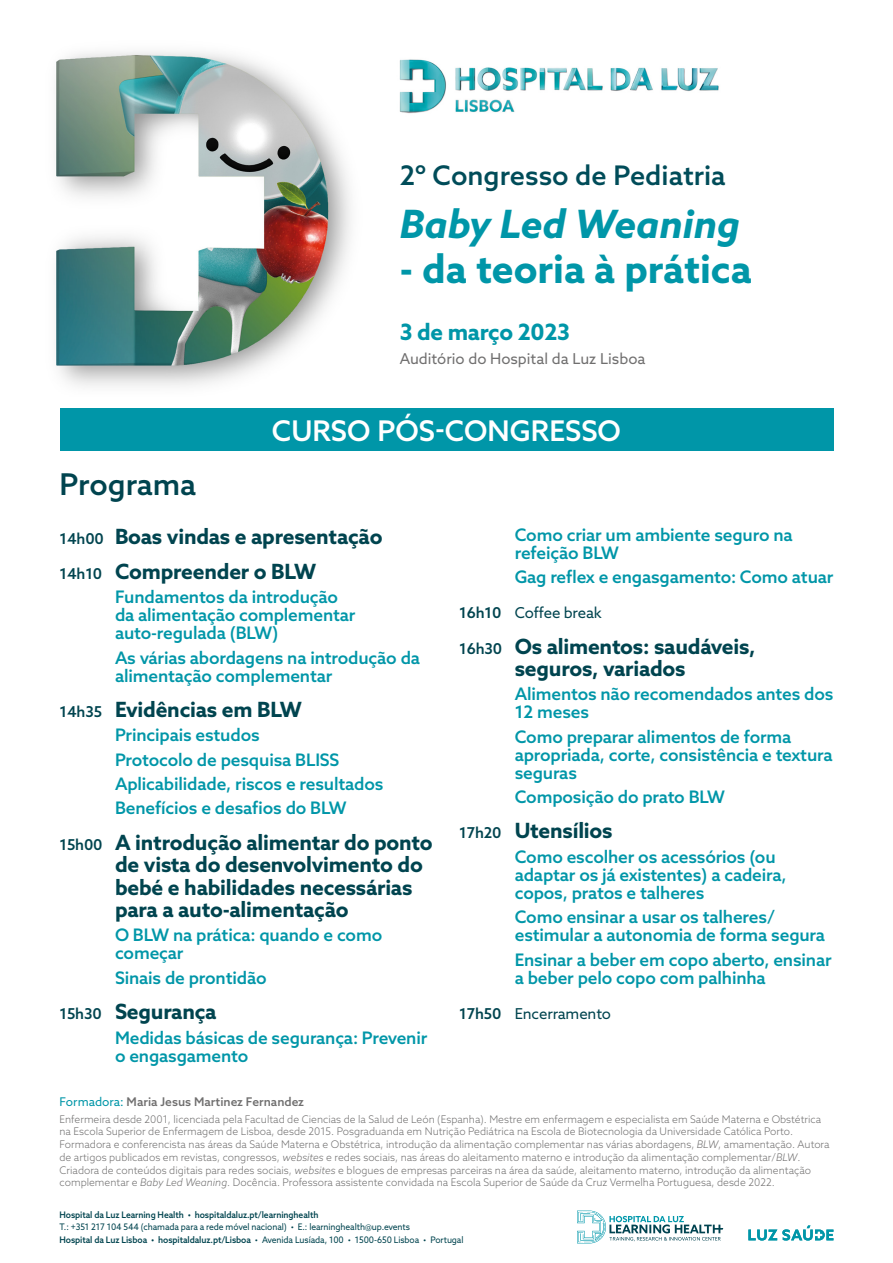
<style>
.page{position:relative;width:893px;height:1263px;background:#fff}
.page>*{position:absolute;margin:0;border:0;box-sizing:border-box;transform-origin:0 0}
.t1{font:700 39px "Azo Sans";color:#0096a8}
.t2{font:italic 700 39px "Azo Sans";color:#0096a8}
.t3{font:500 30px "Azo Sans";color:#00444f}
.t4{font:500 28.5px "Azo Sans";color:#fff}
.t5{font:500 27px "Azo Sans";color:#004c59}
.t6{font:700 22.5px "Azo Sans";letter-spacing:-.015em;color:#0096a8}
.t7{font:700 21px/22.5px "Azo Sans";letter-spacing:-.01em;color:#00444f}
.t8{font:500 17.25px/18px "Azo Sans";letter-spacing:-.01em;color:#0096a8}
.t9{font:15px "Azo Sans";letter-spacing:-.01em;color:#00444f}
.t10{font:15px "Azo Sans";color:#706f6f}
.t11{font:500 12px "Azo Sans";color:#706f6f}
.t12{font:300 10.5px/12.8px "Azo Sans";color:#706f6f}
.t13{font:9px/13.5px "Azo Sans";letter-spacing:-.01em;color:#00444f;scale:.95 1}
.t14{font:500 9px "Azo Sans";letter-spacing:-.01em;color:#00444f;scale:.95 1}
.s1{font-weight:500;font-size:15px}
.s2{font-weight:500}
.s3{font-weight:400;color:#0096a8}
.s4{font-style:italic}
</style>
<div class="page">
<img style="left:399px;top:59px;width:320px;height:55px">
<img style="left:56px;top:51px;width:295px;height:335px">
<div style="left:60px;top:408px;width:773px;height:43px;background:#0096a8"></div>
<svg style="left:577px;top:1210px;width:146px;height:33px"></svg>
<svg style="left:748px;top:1225px;width:85px;height:15px"></svg>
<h3 class="t5" style="left:400px;top:157px;width:327px">2º Congresso de Pediatria</h3>
<h1 class="t2" style="left:400px;top:198px;width:342px">Baby Led Weaning</h1>
<h1 class="t1" style="left:400px;top:243px;width:354px">- da teoria à prática</h1>
<h3 class="t6" style="left:400px;top:317px;width:172px">3 de março 2023</h3>
<h3 class="t10" style="left:400px;top:348px;width:247px">Auditório do Hospital da Luz Lisboa</h3>
<h2 class="t3" style="left:60px;top:465px;width:138px">Programa</h2>
<h3 class="t4" style="left:272px;top:411px;width:351px">CURSO PÓS-CONGRESSO</h3>
<h3 class="t7" style="left:60px;top:518px;width:324px;line-height:35.2px"><span class="s1">14h00</span> Boas vindas e apresentação<br><span class="s1">14h10</span> Compreender o BLW</h3>
<h3 class="t8" style="left:115px;top:588px;width:242px">Fundamentos da introdução da alimentação complementar auto-regulada (BLW)</h3>
<h3 class="t8" style="left:115px;top:648px;width:307px">As várias abordagens na introdução da alimentação complementar</h3>
<h3 class="t7" style="left:60px;top:698px;width:244px"><span class="s1">14h35</span> Evidências em BLW</h3>
<h3 class="t8" style="left:115px;top:723px;width:270px;line-height:24.3px">Principais estudos<br>Protocolo de pesquisa BLISS<br>Aplicabilidade, riscos e resultados<br>Benefícios e desafios do BLW</h3>
<h3 class="t7" style="left:115px;top:830px;width:319px;text-indent:-56px"><span class="s1">15h00</span> A introdução alimentar do ponto de vista do desenvolvimento do bebé e habilidades necessárias para a auto-alimentação</h3>
<h3 class="t8" style="left:115px;top:926px;width:269px">O BLW na prática: quando e como começar</h3>
<h3 class="t8" style="left:115px;top:968px;width:153px">Sinais de prontidão</h3>
<h3 class="t7" style="left:60px;top:1000px;width:159px"><span class="s1">15h30</span> Segurança</h3>
<h3 class="t8" style="left:115px;top:1028px;width:314px">Medidas básicas de segurança: Prevenir o engasgamento</h3>
<h3 class="t8" style="left:515px;top:525px;width:280px">Como criar um ambiente seguro na refeição BLW</h3>
<h3 class="t8" style="left:515px;top:568px;width:320px">Gag reflex e engasgamento: Como atuar</h3>
<h3 class="t9" style="left:459px;top:603px;width:144px"><span class="s2">16h10</span> Coffee break</h3>
<h3 class="t7" style="left:515px;top:634px;width:242px;text-indent:-56px"><span class="s1">16h30</span> Os alimentos: saudáveis, seguros, variados</h3>
<h3 class="t8" style="left:515px;top:685px;width:320px">Alimentos não recomendados antes dos<br>12 meses</h3>
<h3 class="t8" style="left:515px;top:727px;width:319px">Como preparar alimentos de forma apropriada, corte, consistência e textura seguras</h3>
<h3 class="t8" style="left:515px;top:788px;width:212px">Composição do prato BLW</h3>
<h3 class="t7" style="left:459px;top:819px;width:155px"><span class="s1">17h20</span> Utensílios</h3>
<h3 class="t8" style="left:515px;top:847px;width:273px">Como escolher os acessórios (ou adaptar os já existentes) a cadeira, copos, pratos e talheres</h3>
<h3 class="t8" style="left:515px;top:908px;width:312px">Como ensinar a usar os talheres/ estimular a autonomia de forma segura</h3>
<h3 class="t8" style="left:515px;top:950px;width:318px">Ensinar a beber em copo aberto, ensinar a beber pelo copo com palhinha</h3>
<h3 class="t9" style="left:459px;top:1004px;width:153px"><span class="s2">17h50</span> Encerramento</h3>
<p class="t11" style="left:60px;top:1093px;width:246px"><span class="s3">Formadora:</span> Maria Jesus Martinez Fernandez</p>
<p class="t12" style="left:60px;top:1112px;width:771px">Enfermeira desde 2001, licenciada pela Facultad de Ciencias de la Salud de León (Espanha). Mestre em enfermagem e especialista em Saúde Materna e Obstétrica na Escola Superior de Enfermagem de Lisboa, desde 2015. Posgraduanda em Nutrição Pediátrica na Escola de Biotecnologia da Universidade Católica Porto.<br>Formadora e conferencista nas áreas da Saúde Materna e Obstétrica, introdução da alimentação complementar nas várias abordagens, <span class="s4">BLW</span>, amamentação. Autora de artigos publicados em revistas, congressos, <span class="s4">websites</span> e redes sociais, nas áreas do aleitamento materno e introdução da alimentação complementar/<span class="s4">BLW</span>.<br>Criadora de conteúdos digitais para redes sociais, <span class="s4">websites</span> e blogues de empresas parceiras na área da saúde, aleitamento materno, introdução da alimentação complementar e <span class="s4">Baby Led Weaning</span>. Docência. Professora assistente convidada na Escola Superior de Saúde da Cruz Vermelha Portuguesa, desde 2022.</p>
<p class="t14" style="left:60px;top:1209px;width:274px">Hospital da Luz Learning Health • hospitaldaluz.pt/learninghealth</p>
<p class="t13" style="left:60px;top:1220px;width:427px">T.: +351 217 104 544 (chamada para a rede móvel nacional) • E.: learninghealth@up.events<br><span class="s2">Hospital da Luz Lisboa • hospitaldaluz.pt/Lisboa</span> • Avenida Lusíada, 100 • 1500-650 Lisboa • Portugal</p>
</div>
